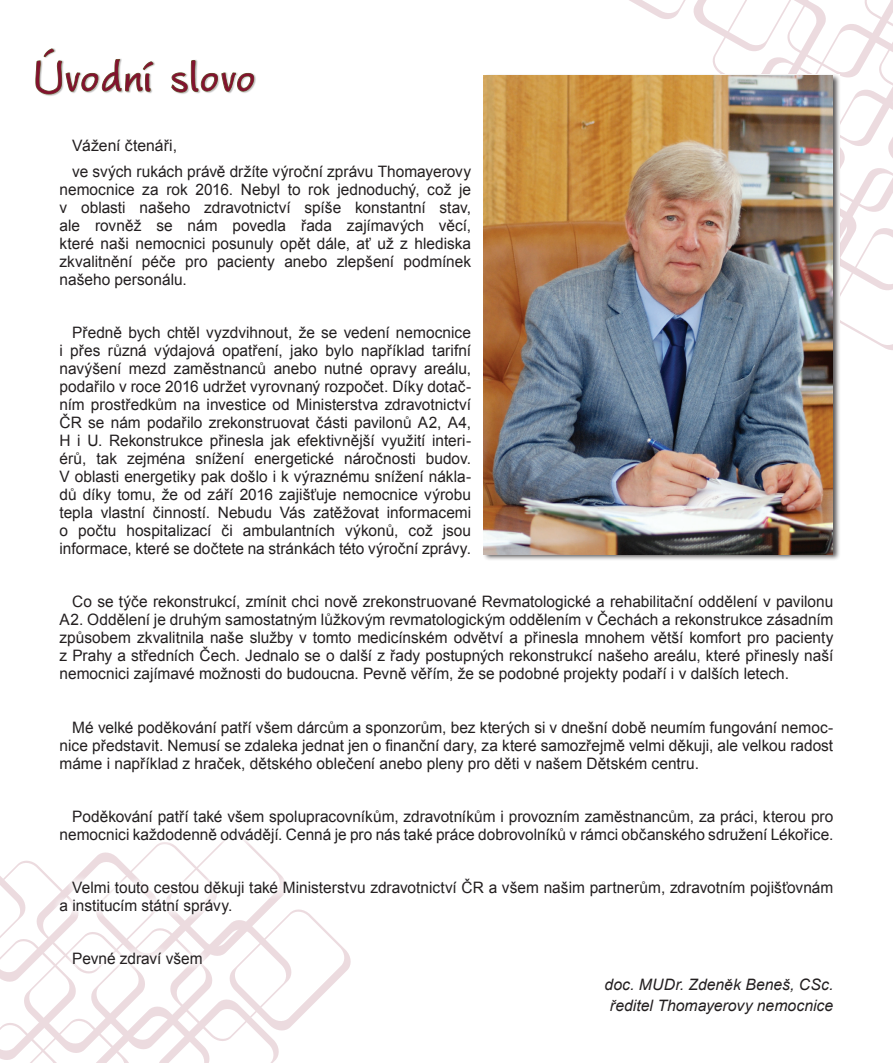
<style>
.page{position:relative;width:893px;height:1063px;background:#fff}
.page>*{position:absolute;margin:0;border:0;box-sizing:border-box;transform-origin:0 0}
.nadpis{font:700 60px "Worstveld Slinhg Bold CZ";letter-spacing:.02em;color:#81132e}
.text{font:15.75px/18px "Arial";color:#231f20;text-align:justify}
.text-2{font:italic 15.75px "Arial";color:#231f20}
</style>
<div class="page">
<svg style="left:629px;top:0;width:264px;height:350px"></svg>
<svg style="left:0;top:860px;width:296px;height:203px"></svg>
<div style="left:52px;top:131px;width:789px;height:890px;background:#fff"></div>
<div style="left:483px;top:73px;width:358px;height:488px;background:#231f20;opacity:.75"></div>
<img style="left:484px;top:76px;width:348px;height:478px">
<svg style="left:35px;top:48px;width:119px;height:48px"></svg>
<svg style="left:171px;top:60px;width:83px;height:34px"></svg>
<p class="nadpis" style="left:34px;top:48px;width:223px">Úvodní slovo</p>
<p class="text" style="left:72px;top:137px;width:106px">Vážení čtenáři,</p>
<p class="text" style="left:60px;top:163px;width:413px;text-indent:13px">ve svých rukách právě držíte výroční zprávu Thomayerovy nemocnice za rok 2016. Nebyl to rok jednoduchý, což je v oblasti našeho zdravotnictví spíše konstantní stav, ale rovněž se nám povedla řada zajímavých věcí, které naši nemocnici posunuly opět dále, ať už z hlediska zkvalitnění péče pro pacienty anebo zlepšení podmínek našeho personálu.</p>
<p class="text" style="left:60px;top:324px;width:413px;text-indent:13px">Předně bych chtěl vyzdvihnout, že se vedení nemocnice i přes různá výdajová opatření, jako bylo například tarifní navýšení mezd zaměstnanců anebo nutné opravy areálu, podařilo v roce 2016 udržet vyrovnaný rozpočet. Díky dotač&shy;ním prostředkům na investice od Ministerstva zdravotnictví ČR se nám podařilo zrekonstruovat části pavilonů A2, A4, H i U. Rekonstrukce přinesla jak efektivnější využití interi&shy;érů, tak zejména snížení energetické náročnosti budov.<br>V oblasti energetiky pak došlo i k výraznému snížení nákla&shy;dů díky tomu, že od září 2016 zajišťuje nemocnice výrobu tepla vlastní činností. Nebudu Vás zatěžovat informacemi o počtu hospitalizací či ambulantních výkonů, což jsou informace, které se dočtete na stránkách této výroční zprávy.</p>
<p class="text" style="left:60px;top:593px;width:775px;text-indent:13px">Co se týče rekonstrukcí, zmínit chci nově zrekonstruované Revmatologické a rehabilitační oddělení v pavilonu A2. Oddělení je druhým samostatným lůžkovým revmatologickým oddělením v Čechách a rekonstrukce zásadním způsobem zkvalitnila naše služby v tomto medicínském odvětví a přinesla mnohem větší komfort pro pacienty z Prahy a středních Čech. Jednalo se o další z řady postupných rekonstrukcí našeho areálu, které přinesly naší nemocnici zajímavé možnosti do budoucna. Pevně věřím, že se podobné projekty podaří i v dalších letech.</p>
<p class="text" style="left:60px;top:718px;width:775px;text-indent:13px">Mé velké poděkování patří všem dárcům a sponzorům, bez kterých si v dnešní době neumím fungování nemoc&shy;nice představit. Nemusí se zdaleka jednat jen o finanční dary, za které samozřejmě velmi děkuji, ale velkou radost máme i například z hraček, dětského oblečení anebo pleny pro děti v našem Dětském centru.</p>
<p class="text" style="left:60px;top:807px;width:775px;text-align:right">Poděkování patří také všem spolupracovníkům, zdravotníkům i provozním zaměstnancům, za práci, kterou pro nemocnici každodenně odvádějí. Cenná je pro nás také práce dobrovolníků v rámci občanského sdružení Lékořice.</p>
<p class="text" style="left:60px;top:878px;width:775px;text-indent:13px">Velmi touto cestou děkuji také Ministerstvu zdravotnictví ČR a všem našim partnerům, zdravotním pojišťovnám a institucím státní správy.</p>
<p class="text" style="left:72px;top:949px;width:132px">Pevné zdraví všem</p>
<p class="text-2" style="left:605px;top:974px;width:230px">doc. MUDr. Zdeněk Beneš, CSc.</p>
<p class="text-2" style="left:610px;top:995px;width:225px">ředitel Thomayerovy nemocnice</p>
</div>
